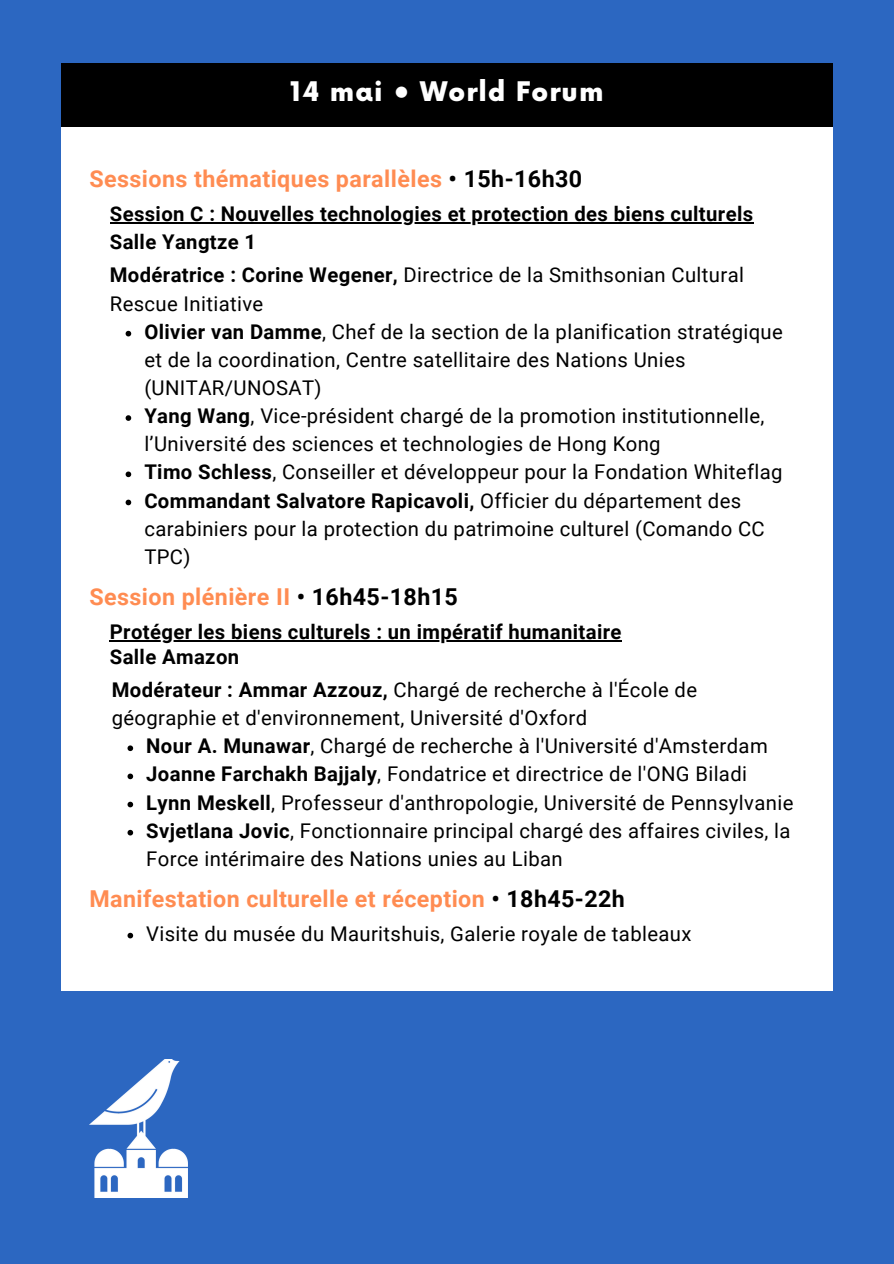
<style>
.page{position:relative;width:894px;height:1264px;background:#fff}
.page>*{position:absolute;margin:0;border:0;box-sizing:border-box;transform-origin:0 0}
.t1{font:900 26.25px "Now";letter-spacing:.045em;color:#fff}
.t2{font:700 23.25px "Roboto";letter-spacing:.02em;color:#ff8c52}
.t3{font:20.25px/28.2px "Roboto";letter-spacing:.02em;color:#000}
.t4{font:700 20.25px/28.2px "Roboto";letter-spacing:.02em;color:#000}
.s1{color:#000}
.s2{font-weight:700}
</style>
<div class="page">
<div style="left:0;top:0;width:893px;height:1263px;background:#2c67c1"></div>
<div style="left:61px;top:126px;width:771px;height:865px;background:#fff"></div>
<div style="left:61px;top:63px;width:771px;height:63px;background:#000"></div>
<img style="left:89px;top:1059px;width:98px;height:138px">
<svg style="left:127px;top:745px;width:6px;height:6px"></svg>
<svg style="left:127px;top:773px;width:6px;height:6px"></svg>
<svg style="left:127px;top:801px;width:6px;height:6px"></svg>
<svg style="left:127px;top:829px;width:6px;height:6px"></svg>
<svg style="left:127px;top:932px;width:6px;height:6px"></svg>
<svg style="left:125px;top:331px;width:6px;height:5px"></svg>
<svg style="left:125px;top:415px;width:6px;height:6px"></svg>
<svg style="left:125px;top:471px;width:6px;height:6px"></svg>
<svg style="left:125px;top:499px;width:6px;height:6px"></svg>
<hr style="left:110px;top:222px;width:643px;height:1px;background:#000">
<hr style="left:110px;top:640px;width:511px;height:1px;background:#000">
<h1 class="t1" style="left:290px;top:77px;width:314px">14 mai • World Forum</h1>
<h2 class="t2" style="left:89px;top:165px;width:494px">Sessions thématiques parallèles <span class="s1">• 15h-16h30</span></h2>
<p class="t4" style="left:110px;top:200px;width:644px">Session C : Nouvelles technologies et protection des biens culturels<br>Salle Yangtze 1</p>
<p class="t3" style="left:110px;top:261px;width:635px"><span class="s2">Modératrice : Corine Wegener,</span> Directrice de la Smithsonian Cultural<br>Rescue Initiative</p>
<p class="t3" style="left:144px;top:318px;width:640px"><span class="s2">Olivier van Damme</span>, Chef de la section de la planification stratégique et de la coordination, Centre satellitaire des Nations Unies (UNITAR/UNOSAT)</p>
<p class="t3" style="left:144px;top:402px;width:621px"><span class="s2">Yang Wang</span>, Vice-président chargé de la promotion institutionnelle, l’Université des sciences et technologies de Hong Kong</p>
<p class="t3" style="left:144px;top:458px;width:639px"><span class="s2">Timo Schless</span>, Conseiller et développeur pour la Fondation Whiteflag</p>
<p class="t3" style="left:144px;top:486px;width:621px"><span class="s2">Commandant Salvatore Rapicavoli,</span> Officier du département des carabiniers pour la protection du patrimoine culturel (Comando CC<br>TPC)</p>
<p class="t2" style="left:89px;top:583px;width:370px">Session plénière II <span class="s1">• 16h45-18h15</span></p>
<p class="t4" style="left:110px;top:619px;width:513px;line-height:24.8px">Protéger les biens culturels : un impératif humanitaire<br>Salle Amazon</p>
<h3 class="t3" style="left:112px;top:676px;width:586px"><span class="s2">Modérateur : Ammar Azzouz,</span> Chargé de recherche à l'École de géographie et d'environnement, Université d'Oxford</h3>
<p class="t3" style="left:146px;top:732px;width:623px"><span class="s2">Nour A. Munawar</span>, Chargé de recherche à l'Université d'Amsterdam</p>
<p class="t3" style="left:146px;top:760px;width:602px"><span class="s2">Joanne Farchakh Bajjaly</span>, Fondatrice et directrice de l'ONG Biladi</p>
<p class="t3" style="left:146px;top:788px;width:648px"><span class="s2">Lynn Meskell</span>, Professeur d'anthropologie, Université de Pennsylvanie</p>
<p class="t3" style="left:146px;top:816px;width:645px"><span class="s2">Svjetlana Jovic</span>, Fonctionnaire principal chargé des affaires civiles, la<br>Force intérimaire des Nations unies au Liban</p>
<h2 class="t2" style="left:89px;top:885px;width:537px">Manifestation culturelle et réception <span class="s1">• 18h45-22h</span></h2>
<h3 class="t3" style="left:146px;top:919px;width:546px">Visite du musée du Mauritshuis, Galerie royale de tableaux</h3>
</div>
